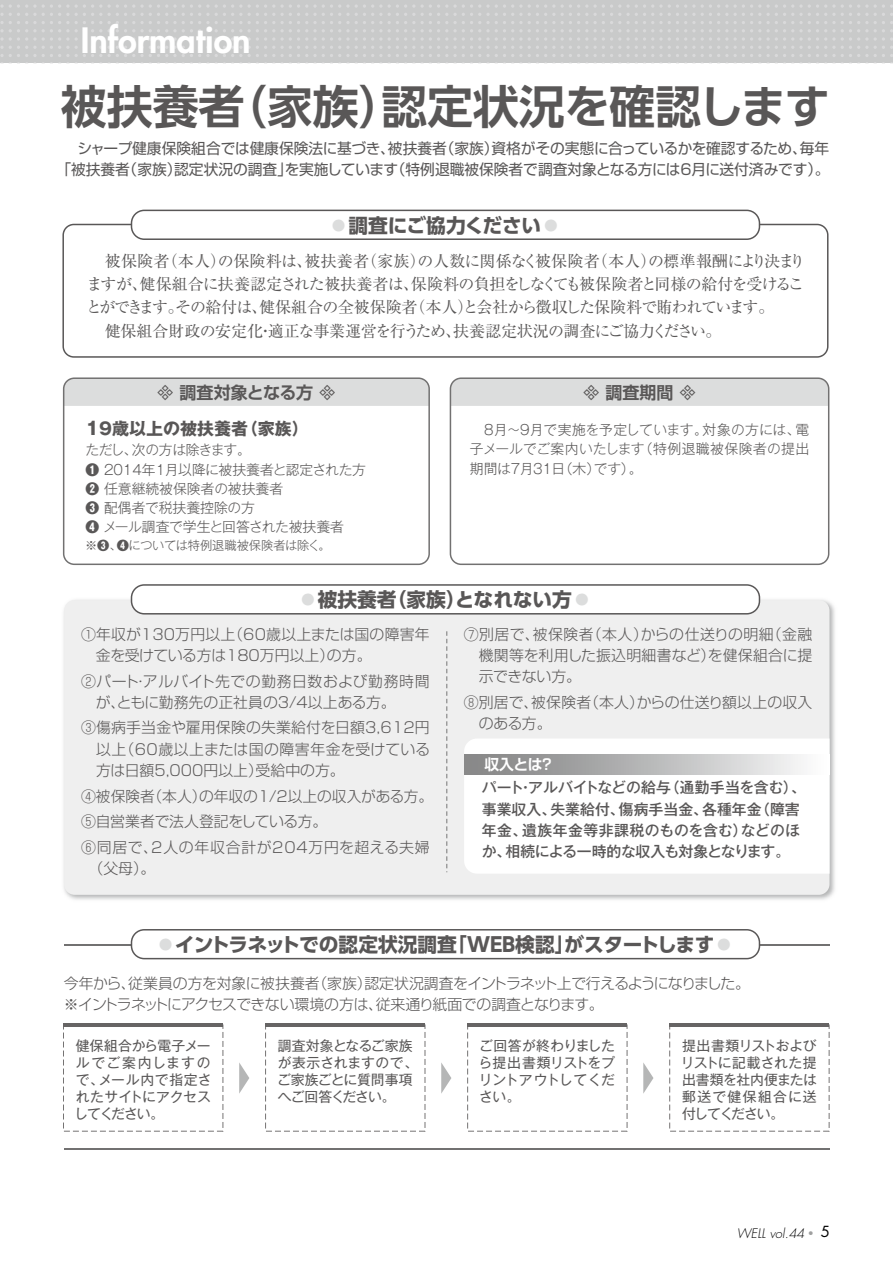
<style>
.page{position:relative;width:893px;height:1263px;background:#fff}
.page>*{position:absolute;margin:0;border:0;box-sizing:border-box;transform-origin:0 0}
.t1{font:45.9px "UD Shin Go Pro De Bold 90 pv RKSJ H";color:#595757}
.t2{font:800 34.05px "Futura Std";color:#fff}
.t3{font:19.8px "UD Shin Go Pro Bold 90 pv RKSJ H";letter-spacing:-.005em;color:#595757}
.t4{font:16.95px "Gothic MB101 Pro Bold 90 pv RKSJ H";color:#595757}
.t5{font:16.95px "Shin Go Pro De Bold 90 pv RKSJ H";letter-spacing:-.02em;color:#595757}
.t6{font:16.95px "Shin Go Pro De Bold 90 pv RKSJ H";color:#595757}
.t7{font:15.9px/23.4px "Ryumin Pro Regular 90 pv RKSJ H";letter-spacing:-.03em;color:#595757}
.t8{font:14.85px/21.3px "Shin Go Pro Light 90 pv RKSJ H";color:#595757}
.t9{font:14.85px/21.3px "Shin Go Pro Regular 90 pv RKSJ H";color:#595757;text-align:center}
.t10{font:14.85px/21.3px "Gothic MB101 Pro Medium 90 pv RKSJ H";color:#595757}
.t11{font:14.85px/21.3px "Shin Go Pro Light 90 pv RKSJ H";letter-spacing:-.045em;color:#595757}
.t12{font:14.85px "Shin Go Pro De Bold 90 pv RKSJ H";color:#fff}
.t13{font:13.8px/17px "Gothic MB101 Pro Regular 90 pv RKSJ H";color:#595757;text-align:justify}
.t14{font:13.8px/19.2px "Gothic MB101 Pro Light 90 pv RKSJ H";color:#595757}
.t15{font:italic 300 12.75px "Futura Std";color:#000}
.t16{font:12.15px "Gothic MB101 Pro Light 90 pv RKSJ H";letter-spacing:-.025em;color:#595757}
.s1{color:#dcdddd}
.s2{font-size:18px}
.s3{font-family:"Gothic MB101 Pro Heavy 90 pv RKSJ H"}
.s4{font-family:"Koz Go Pro Regular 90 pv RKSJ H";font-weight:400;font-style:normal;color:#9fa0a0}
.s5{font-weight:400;font-style:normal;font-size:14.85px}
</style>
<div class="page">
<div style="left:0;top:0;width:893px;height:63px;background:#c9caca"></div>
<svg style="left:1px;top:5px;width:892px;height:58px"></svg>
<img style="left:63px;top:596px;width:772px;height:304px">
<div style="left:64px;top:600px;width:765px;height:295px;background:#efefef;border-radius:11px"></div>
<svg style="left:63px;top:377px;width:367px;height:188px"></svg>
<svg style="left:450px;top:377px;width:379px;height:188px"></svg>
<svg style="left:62px;top:224px;width:766px;height:134px"></svg>
<svg style="left:446px;top:631px;width:1px;height:241px"></svg>
<div style="left:464px;top:739px;width:365px;height:134px;background:#fff"></div>
<div style="left:464px;top:754px;width:365px;height:20px;background:linear-gradient(to right,#7d7d7e,#f9fafa)"></div>
<svg style="left:63px;top:1024px;width:160px;height:107px"></svg>
<svg style="left:265px;top:1024px;width:160px;height:107px"></svg>
<svg style="left:467px;top:1024px;width:160px;height:107px"></svg>
<svg style="left:669px;top:1024px;width:160px;height:107px"></svg>
<svg style="left:239px;top:1063px;width:10px;height:31px"></svg>
<svg style="left:441px;top:1063px;width:10px;height:31px"></svg>
<svg style="left:643px;top:1063px;width:10px;height:31px"></svg>
<hr style="left:64px;top:1148px;width:765px;height:2px;background:#727171">
<hr style="left:64px;top:944px;width:765px;height:1px;background:#727171">
<hr style="left:64px;top:1023px;width:159px;height:3px;background:#666464">
<hr style="left:266px;top:1023px;width:159px;height:3px;background:#666464">
<hr style="left:468px;top:1023px;width:159px;height:3px;background:#666464">
<hr style="left:670px;top:1023px;width:159px;height:3px;background:#666464">
<svg style="left:131px;top:929px;width:629px;height:30px"></svg>
<svg style="left:131px;top:584px;width:629px;height:30px"></svg>
<svg style="left:131px;top:210px;width:629px;height:30px"></svg>
<h2 class="t2" style="left:81px;top:19px;width:171px">Information</h2>
<h1 class="t1" style="left:61px;top:70px;width:771px">被扶養者（家族）認定状況を確認します</h1>
<p class="t9" style="left:56px;top:136px;width:775px">　シャープ健康保険組合では健康保険法に基づき、被扶養者（家族）資格がその実態に合っているかを確認するため、毎年「被扶養者（家族）認定状況の調査」を実施しています（特例退職被保険者で調査対象となる方には6月に送付済みです）。</p>
<h3 class="t3" style="left:329px;top:209px;width:234px"><span class="s1">●</span>調査にご協力ください<span class="s1">●</span></h3>
<p class="t7" style="left:86px;top:248px;width:721px">　被保険者（本人）の保険料は、被扶養者（家族）の人数に関係なく被保険者（本人）の標準報酬により決まりますが、健保組合に扶養認定された被扶養者は、保険料の負担をしなくても被保険者と同様の給付を受けることができます。その給付は、健保組合の全被保険者（本人）と会社から徴収した保険料で賄われています。<br>　健保組合財政の安定化・適正な事業運営を行うため、扶養認定状況の調査にご協力ください。</p>
<p class="t5" style="left:157px;top:379px;width:180px">❖ 調査対象となる方 ❖</p>
<p class="t6" style="left:583px;top:379px;width:115px">❖ 調査期間 ❖</p>
<p class="t4" style="left:86px;top:414px;width:225px"><span class="s2">1</span>9歳以上の被扶養者（家族）</p>
<p class="t14" style="left:85px;top:439px;width:282px">ただし、次の方は除きます。<br><span class="s3">❶</span> 2014年1月以降に被扶養者と認定された方<br><span class="s3">❷</span> 任意継続被保険者の被扶養者<br><span class="s3">❸</span> 配偶者で税扶養控除の方<br><span class="s3">❹</span> メール調査で学生と回答された被扶養者</p>
<p class="t16" style="left:85px;top:535px;width:247px">※<span class="s3">❸</span>、<span class="s3">❹</span>については特例退職被保険者は除く。</p>
<p class="t14" style="left:470px;top:418px;width:341px;text-align:justify">　8月～9月で実施を予定しています。対象の方には、電子メールでご案内いたします（特例退職被保険者の提出期間は7月31日（木）です）。</p>
<h3 class="t3" style="left:298px;top:584px;width:295px"><span class="s1">●</span>被扶養者（家族）となれない方<span class="s1">●</span></h3>
<p class="t8" style="left:96px;top:622px;width:335px;text-indent:-15px">①年収が130万円以上（60歳以上または国の障害年金を受けている方は180万円以上）の方。</p>
<p class="t8" style="left:96px;top:669px;width:336px;text-indent:-15px">②パート・アルバイト先での勤務日数および勤務時間が、ともに勤務先の正社員の3/4以上ある方。</p>
<p class="t8" style="left:96px;top:715px;width:336px;text-align:justify;text-indent:-15px">③傷病手当金や雇用保険の失業給付を日額3,612円以上（60歳以上または国の障害年金を受けている方は日額5,000円以上）受給中の方。</p>
<p class="t8" style="left:81px;top:781px;width:354px;line-height:25.5px">④被保険者（本人）の年収の1/2以上の収入がある方。<br>⑤自営業者で法人登記をしている方。<br>⑥同居で、2人の年収合計が204万円を超える夫婦</p>
<p class="t8" style="left:89px;top:856px;width:68px">（父母）。</p>
<p class="t8" style="left:479px;top:622px;width:335px;text-align:justify;text-indent:-15px">⑦別居で、被保険者（本人）からの仕送りの明細（金融機関等を利用した振込明細書など）を健保組合に提示できない方。</p>
<p class="t8" style="left:479px;top:690px;width:335px;text-indent:-15px">⑧別居で、被保険者（本人）からの仕送り額以上の収入のある方。</p>
<p class="t12" style="left:484px;top:752px;width:71px">収入とは？</p>
<p class="t10" style="left:482px;top:775px;width:326px">パート・アルバイトなどの給与（通勤手当を含む）、事業収入、失業給付、傷病手当金、各種年金（障害年金、遺族年金等非課税のものを含む）などのほか、相続による一時的な収入も対象となります。</p>
<h3 class="t3" style="left:156px;top:928px;width:580px"><span class="s1">●</span>イントラネットでの認定状況調査「WEB検認」がスタートします<span class="s1">●</span></h3>
<p class="t11" style="left:64px;top:971px;width:688px">今年から、従業員の方を対象に被扶養者（家族）認定状況調査をイントラネット上で行えるようになりました。※イントラネットにアクセスできない環境の方は、従来通り紙面での調査となります。</p>
<p class="t13" style="left:74px;top:1035px;width:139px">健保組合から電子メールでご案内しますので、メール内で指定されたサイトにアクセスしてください。</p>
<p class="t13" style="left:277px;top:1035px;width:143px;text-align:left">調査対象となるご家族が表示されますので、ご家族ごとに質問事項へご回答ください。</p>
<p class="t13" style="left:478px;top:1035px;width:138px">ご回答が終わりましたら提出書類リストをプリントアウトしてください。</p>
<p class="t13" style="left:681px;top:1035px;width:138px">提出書類リストおよびリストに記載された提出書類を社内便または郵送で健保組合に送付してください。</p>
<p class="t15" style="left:737px;top:1225px;width:95px">WELL vol.44<span class="s4">•</span> <span class="s5">5</span></p>
</div>
